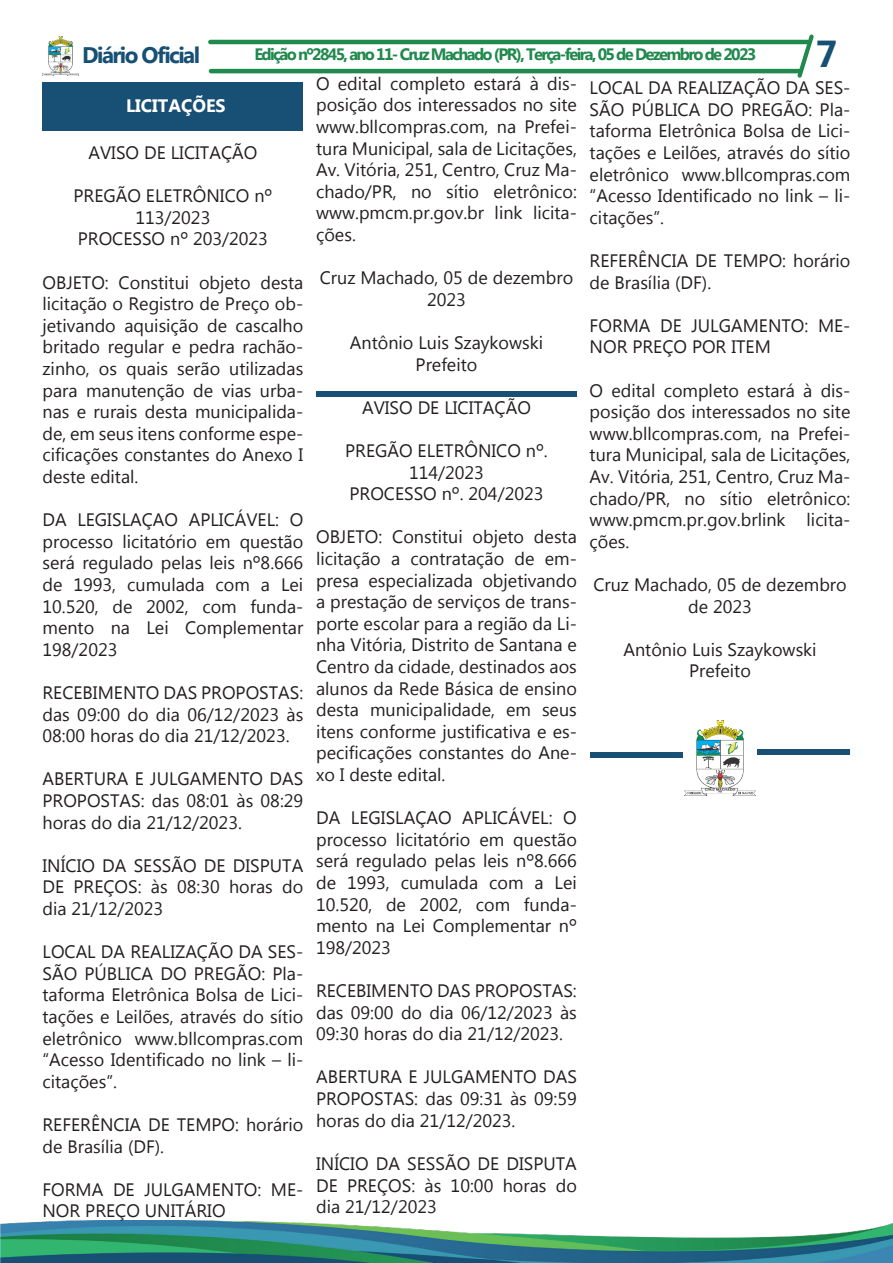
<style>
.page{position:relative;width:893px;height:1263px;background:#fff}
.page>*{position:absolute;margin:0;border:0;box-sizing:border-box;transform-origin:0 0}
.t1{font:700 37.5px "Myanmar Text";color:#175074}
.t2{font:700 22.5px "Myanmar Text";letter-spacing:-.07em;color:#175074}
.t3{font:18px/21.6px "Myanmar Text";color:#231f20;text-align:justify}
.t4{font:700 18px "Myanmar Text";color:#fff}
.t5{font:700 16.5px "Myanmar Text";letter-spacing:-.1em;color:#20894d}
</style>
<div class="page">
<hr style="left:208px;top:40px;width:602px;height:4px;background:#20894d;border-radius:2px">
<hr style="left:209px;top:69px;width:593px;height:4px;background:#20894d;border-radius:2px">
<img style="left:43px;top:37px;width:36px;height:38px">
<svg style="left:797px;top:34px;width:17px;height:44px"></svg>
<img style="left:0;top:1220px;width:893px;height:43px">
<div style="left:316px;top:391px;width:261px;height:6px;background:#175074"></div>
<div style="left:43px;top:82px;width:260px;height:49px;background:#175074"></div>
<svg style="left:590px;top:752px;width:93px;height:6px"></svg>
<img style="left:685px;top:720px;width:70px;height:75px">
<svg style="left:757px;top:750px;width:93px;height:5px"></svg>
<p class="t2" style="left:82px;top:42px;width:119px">Diário Oficial</p>
<p class="t5" style="left:254px;top:45px;width:503px">Edição nº2845, ano 11- Cruz Machado (PR), Terça-feira, 05 de Dezembro de 2023</p>
<p class="t1" style="left:816px;top:32px;width:23px">7</p>
<p class="t3" style="left:590px;top:77px;width:262px">LOCAL DA REALIZAÇÃO DA SES-SÃO PÚBLICA DO PREGÃO: Pla&shy;taforma Eletrônica Bolsa de Lici&shy;tações e Leilões, através do sítio eletrônico www.bllcompras.com “Acesso Identificado no link – li&shy;citações”.</p>
<p class="t3" style="left:590px;top:250px;width:262px">REFERÊNCIA DE TEMPO: horário de Brasília (DF).</p>
<p class="t3" style="left:590px;top:315px;width:262px">FORMA DE JULGAMENTO: ME-<br>NOR PREÇO POR ITEM</p>
<p class="t3" style="left:590px;top:380px;width:262px">O edital completo estará à dis&shy;posição dos interessados no site www.bllcompras.com, na Prefei&shy;tura Municipal, sala de Licitações, Av. Vitória, 251, Centro, Cruz Ma&shy;chado/PR, no sítio eletrônico: www.pmcm.pr.gov.brlink licita&shy;ções.</p>
<p class="t3" style="left:593px;top:574px;width:255px;text-align:center">Cruz Machado, 05 de dezembro de 2023</p>
<p class="t3" style="left:623px;top:639px;width:195px">Antônio Luis Szaykowski</p>
<p class="t3" style="left:689px;top:660px;width:63px">Prefeito</p>
<p class="t3" style="left:316px;top:73px;width:262px">O edital completo estará à dis&shy;posição dos interessados no site www.bllcompras.com, na Prefei&shy;tura Municipal, sala de Licitações, Av. Vitória, 251, Centro, Cruz Ma&shy;chado/PR, no sítio eletrônico: www.pmcm.pr.gov.br link licita&shy;ções.</p>
<p class="t3" style="left:320px;top:267px;width:255px;text-align:center">Cruz Machado, 05 de dezembro<br>2023</p>
<p class="t3" style="left:350px;top:332px;width:195px">Antônio Luis Szaykowski</p>
<p class="t3" style="left:416px;top:354px;width:63px">Prefeito</p>
<p class="t3" style="left:362px;top:397px;width:170px">AVISO DE LICITAÇÃO</p>
<p class="t3" style="left:345px;top:440px;width:204px;text-align:center">PREGÃO ELETRÔNICO nº.<br>114/2023</p>
<p class="t3" style="left:349px;top:483px;width:196px">PROCESSO nº. 204/2023</p>
<p class="t3" style="left:316px;top:526px;width:262px">OBJETO: Constitui objeto desta licitação a contratação de em&shy;presa especializada objetivando a prestação de serviços de trans&shy;porte escolar para a região da Li&shy;nha Vitória, Distrito de Santana e Centro da cidade, destinados aos alunos da Rede Básica de ensino desta municipalidade, em seus itens conforme justificativa e es&shy;pecificações constantes do Ane&shy;xo I deste edital.</p>
<p class="t3" style="left:316px;top:807px;width:262px">DA LEGISLAÇAO APLICÁVEL: O processo licitatório em questão será regulado pelas leis nº8.666 de 1993, cumulada com a Lei 10.520, de 2002, com funda&shy;mento na Lei Complementar nº 198/2023</p>
<p class="t3" style="left:316px;top:980px;width:262px">RECEBIMENTO DAS PROPOSTAS: das 09:00 do dia 06/12/2023 às 09:30 horas do dia 21/12/2023.</p>
<p class="t3" style="left:316px;top:1066px;width:262px">ABERTURA E JULGAMENTO DAS PROPOSTAS: das 09:31 às 09:59 horas do dia 21/12/2023.</p>
<p class="t3" style="left:316px;top:1153px;width:262px">INÍCIO DA SESSÃO DE DISPUTA DE PREÇOS: às 10:00 horas do dia 21/12/2023</p>
<p class="t4" style="left:126px;top:95px;width:101px">LICITAÇÕES</p>
<p class="t3" style="left:88px;top:142px;width:170px">AVISO DE LICITAÇÃO</p>
<p class="t3" style="left:74px;top:185px;width:200px;text-align:center">PREGÃO ELETRÔNICO nº<br>113/2023</p>
<p class="t3" style="left:78px;top:228px;width:192px">PROCESSO nº 203/2023</p>
<p class="t3" style="left:43px;top:272px;width:262px">OBJETO: Constitui objeto desta licitação o Registro de Preço ob&shy;jetivando aquisição de cascalho britado regular e pedra rachão&shy;zinho, os quais serão utilizadas para manutenção de vias urba&shy;nas e rurais desta municipalida&shy;de, em seus itens conforme espe&shy;cificações constantes do Anexo I deste edital.</p>
<p class="t3" style="left:43px;top:509px;width:262px">DA LEGISLAÇAO APLICÁVEL: O processo licitatório em questão será regulado pelas leis nº8.666 de 1993, cumulada com a Lei 10.520, de 2002, com funda&shy;mento na Lei Complementar 198/2023</p>
<p class="t3" style="left:43px;top:682px;width:262px">RECEBIMENTO DAS PROPOSTAS: das 09:00 do dia 06/12/2023 às 08:00 horas do dia 21/12/2023.</p>
<p class="t3" style="left:43px;top:768px;width:262px">ABERTURA E JULGAMENTO DAS PROPOSTAS: das 08:01 às 08:29 horas do dia 21/12/2023.</p>
<p class="t3" style="left:43px;top:855px;width:262px">INÍCIO DA SESSÃO DE DISPUTA DE PREÇOS: às 08:30 horas do dia 21/12/2023</p>
<p class="t3" style="left:43px;top:941px;width:262px">LOCAL DA REALIZAÇÃO DA SES-SÃO PÚBLICA DO PREGÃO: Pla&shy;taforma Eletrônica Bolsa de Lici&shy;tações e Leilões, através do sítio eletrônico www.bllcompras.com “Acesso Identificado no link – li&shy;citações”.</p>
<p class="t3" style="left:43px;top:1114px;width:262px">REFERÊNCIA DE TEMPO: horário de Brasília (DF).</p>
<p class="t3" style="left:43px;top:1179px;width:262px">FORMA DE JULGAMENTO: ME-<br>NOR PREÇO UNITÁRIO</p>
</div>
